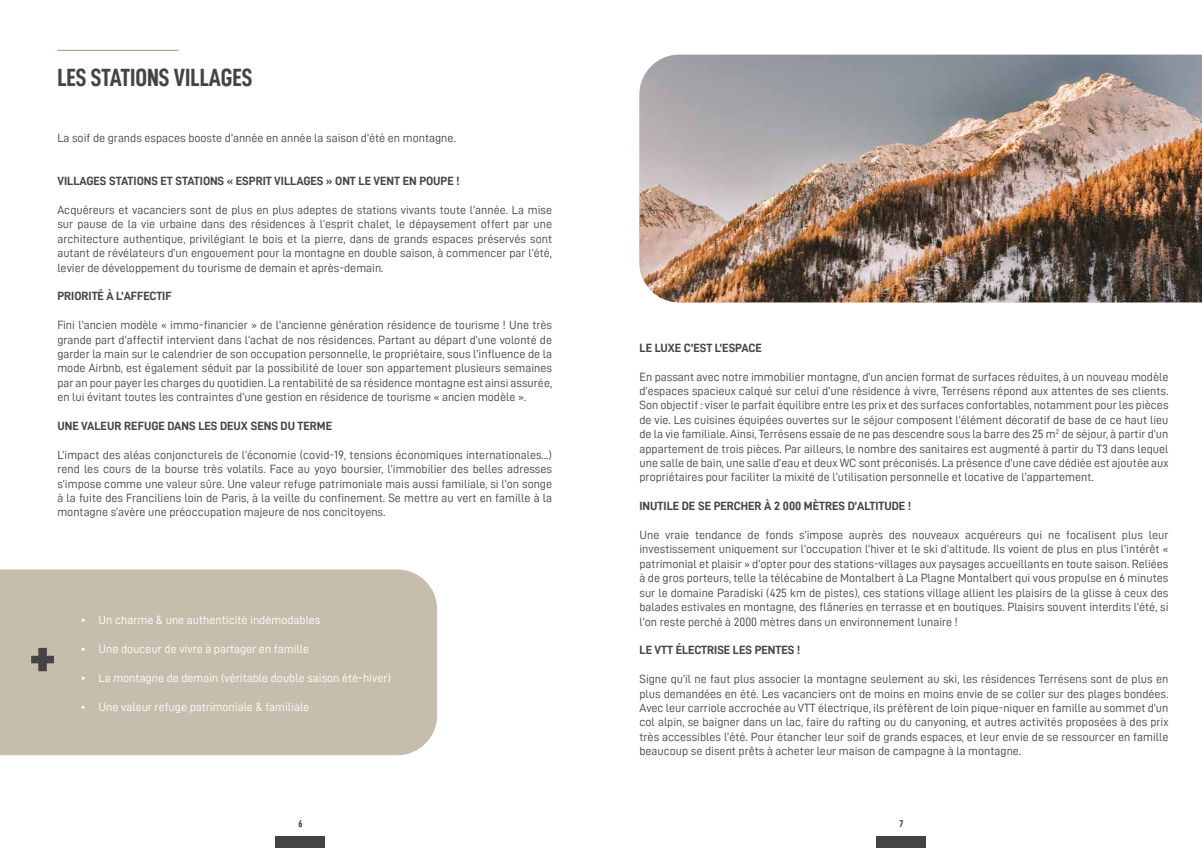
<style>
.page{position:relative;width:1202px;height:848px;background:#fff}
.page>*{position:absolute;margin:0;border:0;box-sizing:border-box;transform-origin:0 0}
.t1{font:700 70px "Raleway";color:#454445}
.t2{font:25px "D DIN Condensed Bold";color:#454445}
.t3{font:12px/14.4px "D DIN";color:#454445;text-align:justify}
.t4{font:12px "D DIN Bold";color:#454445}
.t5{font:12px "D DIN";color:#fff}
.t6{font:10px "D DIN Condensed Bold";color:#454445}
</style>
<div class="page">
<div style="left:276px;top:836px;width:49px;height:12px;background:#454445"></div>
<div style="left:877px;top:836px;width:49px;height:12px;background:#454445"></div>
<div style="left:0;top:569px;width:437px;height:186px;background:#c7bdac"></div>
<img style="left:639px;top:55px;width:563px;height:247px">
<hr style="left:57px;top:50px;width:122px;height:1px;background:#a39178">
<h2 class="t2" style="left:57px;top:64px;width:197px">LES STATIONS VILLAGES</h2>
<p class="t3" style="left:57px;top:130px;width:400px">La soif de grands espaces booste d’année en année la saison d’été en montagne.</p>
<p class="t4" style="left:57px;top:174px;width:404px">VILLAGES STATIONS ET STATIONS « ESPRIT VILLAGES » ONT LE VENT EN POUPE !</p>
<p class="t3" style="left:57px;top:202px;width:496px">Acquéreurs et vacanciers sont de plus en plus adeptes de stations vivants toute l’année. La mise sur pause de la vie urbaine dans des résidences à l’esprit chalet, le dépaysement offert par une architecture authentique, privilégiant le bois et la pierre, dans de grands espaces préservés sont autant de révélateurs d’un engouement pour la montagne en double saison, à commencer par l’été, levier de développement du tourisme de demain et après-demain.</p>
<p class="t4" style="left:57px;top:289px;width:116px">PRIORITÉ À L’AFFECTIF</p>
<p class="t3" style="left:57px;top:317px;width:496px">Fini l’ancien modèle « immo-financier » de l’ancienne génération résidence de tourisme ! Une très grande part d’affectif intervient dans l’achat de nos résidences. Partant au départ d’une volonté de garder la main sur le calendrier de son occupation personnelle, le propriétaire, sous l’influence de la mode Airbnb, est également séduit par la possibilité de louer son appartement plusieurs semaines par an pour payer les charges du quotidien. La rentabilité de sa résidence montagne est ainsi assurée, en lui évitant toutes les contraintes d’une gestion en résidence de tourisme « ancien modèle ».</p>
<p class="t4" style="left:57px;top:419px;width:276px">UNE VALEUR REFUGE DANS LES DEUX SENS DU TERME</p>
<p class="t3" style="left:57px;top:447px;width:496px">L’impact des aléas conjoncturels de l’économie (covid-19, tensions économiques internationales...) rend les cours de la bourse très volatils. Face au yoyo boursier, l’immobilier des belles adresses s’impose comme une valeur sûre. Une valeur refuge patrimoniale mais aussi familiale, si l’on songe à la fuite des Franciliens loin de Paris, à la veille du confinement. Se mettre au vert en famille à la montagne s’avère une préoccupation majeure de nos concitoyens.</p>
<h1 class="t1" style="left:28px;top:619px;width:31px">+</h1>
<p class="t5" style="left:81px;top:613px;width:241px">• Un charme &amp; une authenticité indémodables</p>
<p class="t5" style="left:81px;top:642px;width:230px">• Une douceur de vivre à partager en famille</p>
<p class="t5" style="left:81px;top:671px;width:312px">• La montagne de demain (véritable double saison été-hiver)</p>
<p class="t5" style="left:81px;top:700px;width:230px">• Une valeur refuge patrimoniale &amp; familiale</p>
<p class="t4" style="left:639px;top:341px;width:124px">LE LUXE C’EST L’ESPACE</p>
<p class="t3" style="left:639px;top:369px;width:530px">En passant avec notre immobilier montagne, d’un ancien format de surfaces réduites, à un nouveau modèle d’espaces spacieux calqué sur celui d’une résidence à vivre, Terrésens répond aux attentes de ses clients.<br>Son objectif : viser le parfait équilibre entre les prix et des surfaces confortables, notamment pour les pièces de vie. Les cuisines équipées ouvertes sur le séjour composent l’élément décoratif de base de ce haut lieu de la vie familiale. Ainsi, Terrésens essaie de ne pas descendre sous la barre des 25 m<sup>2</sup> de séjour, à partir d’un appartement de trois pièces. Par ailleurs, le nombre des sanitaires est augmenté à partir du T3 dans lequel une salle de bain, une salle d’eau et deux WC sont préconisés. La présence d’une cave dédiée est ajoutée aux propriétaires pour faciliter la mixité de l’utilisation personnelle et locative de l’appartement.</p>
<p class="t4" style="left:639px;top:499px;width:273px">INUTILE DE SE PERCHER À 2 000 MÈTRES D’ALTITUDE !</p>
<p class="t3" style="left:639px;top:527px;width:530px">Une vraie tendance de fonds s’impose auprès des nouveaux acquéreurs qui ne focalisent plus leur investissement uniquement sur l’occupation l’hiver et le ski d’altitude. Ils voient de plus en plus l’intérêt « patrimonial et plaisir » d’opter pour des stations-villages aux paysages accueillants en toute saison. Reliées à de gros porteurs, telle la télécabine de Montalbert à La Plagne Montalbert qui vous propulse en 6 minutes sur le domaine Paradiski (425 km de pistes), ces stations village allient les plaisirs de la glisse à ceux des balades estivales en montagne, des flâneries en terrasse et en boutiques. Plaisirs souvent interdits l’été, si l’on reste perché à 2000 mètres dans un environnement lunaire !</p>
<p class="t4" style="left:639px;top:643px;width:162px">LE VTT ÉLECTRISE LES PENTES !</p>
<p class="t3" style="left:639px;top:671px;width:530px">Signe qu’il ne faut plus associer la montagne seulement au ski, les résidences Terrésens sont de plus en plus demandées en été. Les vacanciers ont de moins en moins envie de se coller sur des plages bondées.<br>Avec leur carriole accrochée au VTT électrique, ils préfèrent de loin pique-niquer en famille au sommet d’un col alpin, se baigner dans un lac, faire du rafting ou du canyoning, et autres activités proposées à des prix très accessibles l’été. Pour étancher leur soif de grands espaces, et leur envie de se ressourcer en famille beaucoup se disent prêts à acheter leur maison de campagne à la montagne.</p>
<p class="t6" style="left:298px;top:818px;width:5px">6</p>
<p class="t6" style="left:900px;top:818px;width:5px">7</p>
</div>
